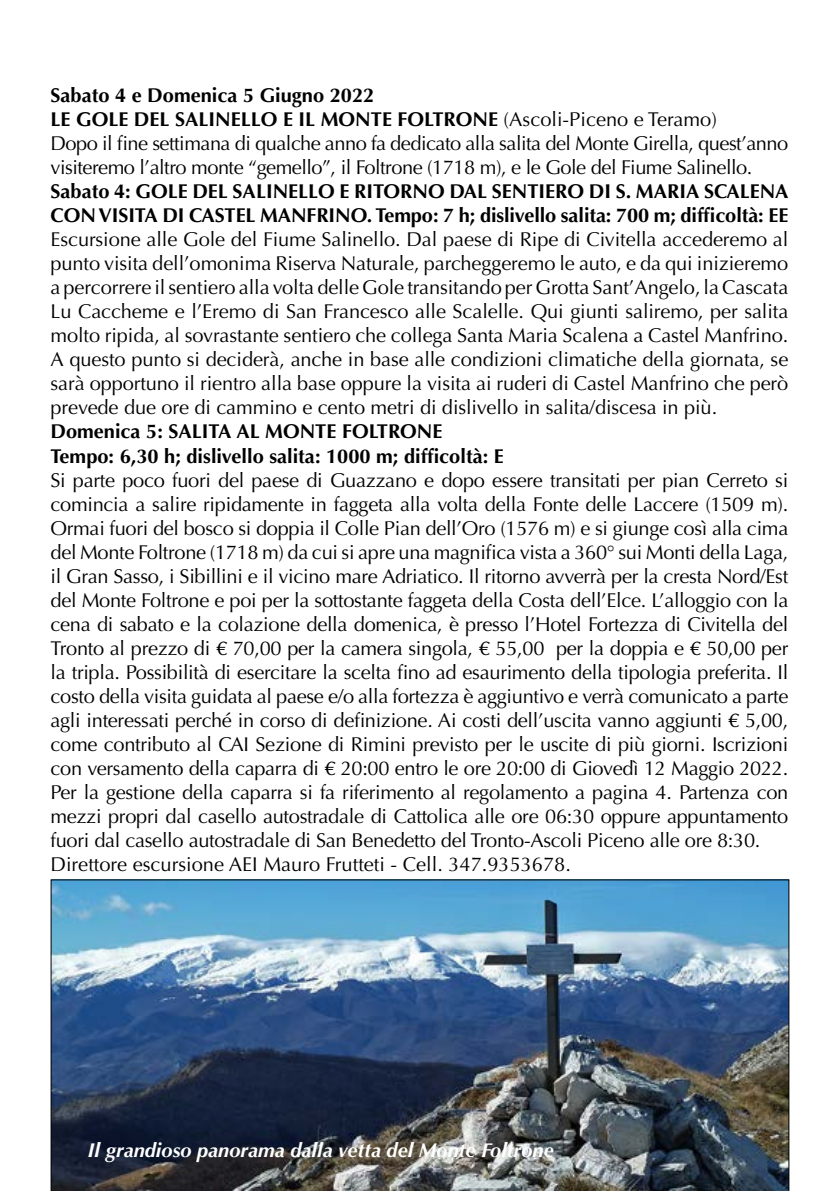
<style>
.page{position:relative;width:840px;height:1191px;background:#fff}
.page>*{position:absolute;margin:0;border:0;box-sizing:border-box;transform-origin:0 0}
.t1{font:20px/24px "Optima";letter-spacing:-.015em;color:#000}
.t2{font:700 20px/24px "Optima";color:#000}
.t3{font:italic 700 20px "Optima";color:#fff}
.s1{font-weight:700}
</style>
<div class="page">
<img style="left:51px;top:879px;width:738px;height:312px">
<p class="t1" style="left:50px;top:84px;width:739px"><span class="s1">Sabato 4 e Domenica 5 Giugno 2022<br>LE GOLE DEL SALINELLO E IL MONTE FOLTRONE</span> (Ascoli-Piceno e Teramo)<br>Dopo il fine settimana di qualche anno fa dedicato alla salita del Monte Girella, quest’anno visiteremo l’altro monte “gemello”, il Foltrone (1718 m), e le Gole del Fiume Salinello.</p>
<p class="t2" style="left:50px;top:180px;width:739px">Sabato 4: GOLE DEL SALINELLO E RITORNO DAL SENTIERO DI S. MARIA SCALENA<br>CON VISITA DI CASTEL MANFRINO. Tempo: 7 h; dislivello salita: 700 m; difficoltà: EE</p>
<p class="t1" style="left:50px;top:228px;width:739px;text-align:justify">Escursione alle Gole del Fiume Salinello. Dal paese di Ripe di Civitella accederemo al punto visita dell’omonima Riserva Naturale, parcheggeremo le auto, e da qui inizieremo a percorrere il sentiero alla volta delle Gole transitando per Grotta Sant’Angelo, la Cascata Lu Caccheme e l’Eremo di San Francesco alle Scalelle. Qui giunti saliremo, per salita molto ripida, al sovrastante sentiero che collega Santa Maria Scalena a Castel Manfrino.<br>A questo punto si deciderà, anche in base alle condizioni climatiche della giornata, se sarà opportuno il rientro alla base oppure la visita ai ruderi di Castel Manfrino che però prevede due ore di cammino e cento metri di dislivello in salita/discesa in più.</p>
<p class="t2" style="left:50px;top:420px;width:454px">Domenica 5: SALITA AL MONTE FOLTRONE<br>Tempo: 6,30 h; dislivello salita: 1000 m; difficoltà: E</p>
<p class="t1" style="left:50px;top:468px;width:739px">Si parte poco fuori del paese di Guazzano e dopo essere transitati per pian Cerreto si comincia a salire ripidamente in faggeta alla volta della Fonte delle Laccere (1509 m).<br>Ormai fuori del bosco si doppia il Colle Pian dell’Oro (1576 m) e si giunge così alla cima del Monte Foltrone (1718 m) da cui si apre una magnifica vista a 360° sui Monti della Laga, il Gran Sasso, i Sibillini e il vicino mare Adriatico. Il ritorno avverrà per la cresta Nord/Est del Monte Foltrone e poi per la sottostante faggeta della Costa dell’Elce. L’alloggio con la cena di sabato e la colazione della domenica, è presso l’Hotel Fortezza di Civitella del Tronto al prezzo di € 70,00 per la camera singola, € 55,00 per la doppia e € 50,00 per la tripla. Possibilità di esercitare la scelta fino ad esaurimento della tipologia preferita. Il costo della visita guidata al paese e/o alla fortezza è aggiuntivo e verrà comunicato a parte agli interessati perché in corso di definizione. Ai costi dell’uscita vanno aggiunti € 5,00, come contributo al CAI Sezione di Rimini previsto per le uscite di più giorni. Iscrizioni con versamento della caparra di € 20:00 entro le ore 20:00 di Giovedì 12 Maggio 2022.<br>Per la gestione della caparra si fa riferimento al regolamento a pagina 4. Partenza con mezzi propri dal casello autostradale di Cattolica alle ore 06:30 oppure appuntamento fuori dal casello autostradale di San Benedetto del Tronto-Ascoli Piceno alle ore 8:30.<br>Direttore escursione AEI Mauro Frutteti - Cell. 347.9353678.</p>
<p class="t3" style="left:88px;top:1138px;width:467px">Il grandioso panorama dalla vetta del Monte Foltrone</p>
</div>
